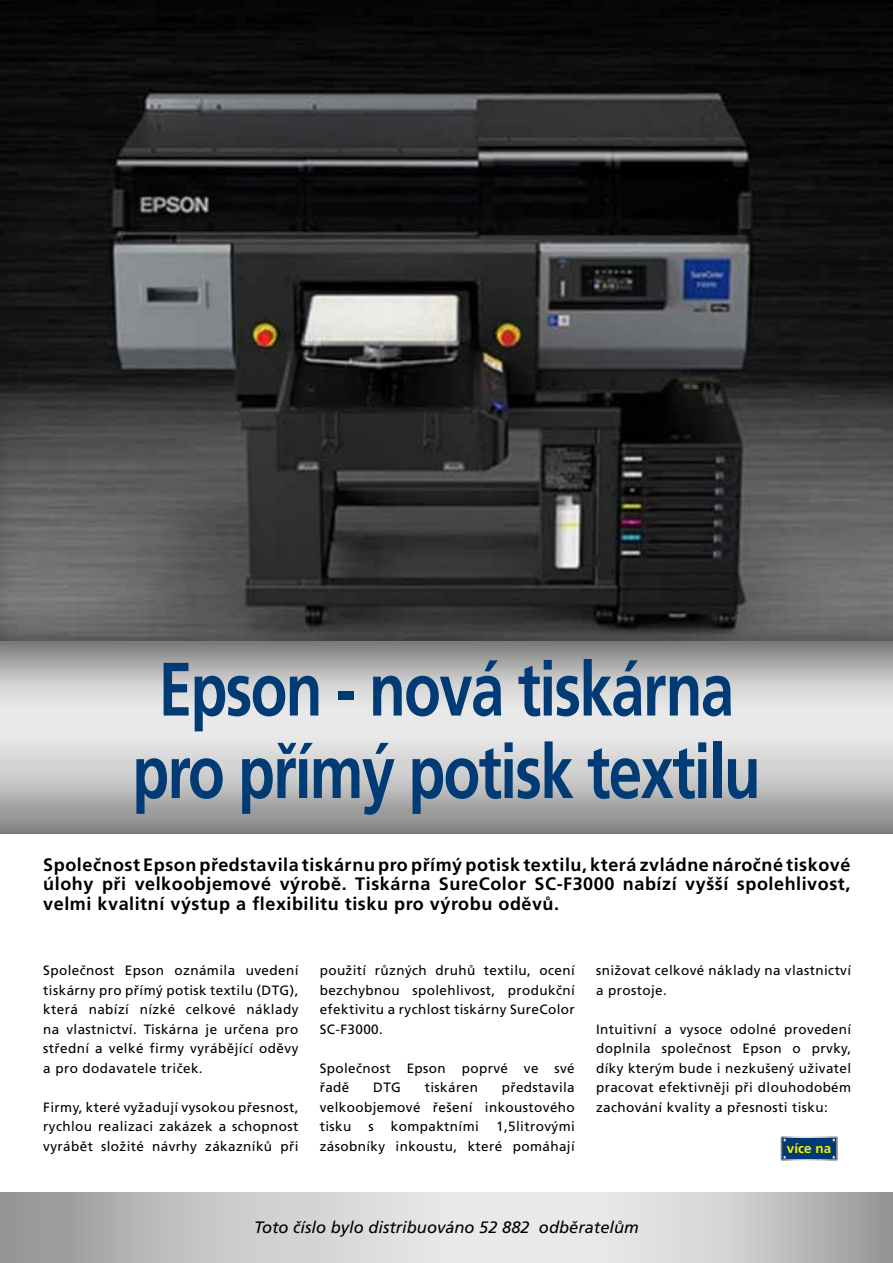
<style>
.page{position:relative;width:893px;height:1263px;background:#fff}
.page>*{position:absolute;margin:0;border:0;box-sizing:border-box;transform-origin:0 0}
.t1{font:700 75.45px/82.5px "Frutiger CE";letter-spacing:-.03em;color:#003b75;text-align:center;scale:.8 1}
.t2{font:700 18px/19.5px "Frutiger CE";letter-spacing:.03em;color:#000;text-align:justify}
.t3{font:italic 16.5px "Frutiger CE";color:#000}
.t4{font:13.5px/19.5px "Frutiger CE";letter-spacing:.03em;color:#000;text-align:justify}
.t5{font:700 13.5px "Frutiger CE";color:#ffed00}
</style>
<div class="page">
<img style="left:0;top:0;width:893px;height:641px">
<svg style="left:0;top:641px;width:893px;height:193px;background:#c1c1c1"></svg>
<svg style="left:0;top:1193px;width:893px;height:70px;background:#cacaca"></svg>
<div style="left:781px;top:1137px;width:56px;height:23px;background:#003b75"></div>
<div style="left:781px;top:1136px;width:57px;height:25px;border:2px solid #fff"></div>
<h1 class="t1" style="left:132px;top:648px;width:787px">Epson - nová tiskárna pro přímý potisk textilu</h1>
<p class="t2" style="left:43px;top:855px;width:809px">Společnost Epson představila tiskárnu pro přímý potisk textilu, která zvládne náročné tiskové úlohy při velkoobjemové výrobě. Tiskárna SureColor SC-F3000 nabízí vyšší spolehlivost, velmi kvalitní výstup a flexibilitu tisku pro výrobu oděvů.</p>
<p class="t4" style="left:43px;top:961px;width:257px">Společnost Epson oznámila uvedení tiskárny pro přímý potisk textilu (DTG), která nabízí nízké celkové náklady na vlastnictví. Tiskárna je určena pro střední a velké firmy vyrábějící oděvy a pro dodavatele triček.</p>
<p class="t4" style="left:43px;top:1097px;width:257px">Firmy, které vyžadují vysokou přesnost, rychlou realizaci zakázek a schopnost vyrábět složité návrhy zákazníků při</p>
<p class="t4" style="left:320px;top:961px;width:257px">použití různých druhů textilu, ocení bezchybnou spolehlivost, produkční efektivitu a rychlost tiskárny SureColor SC-F3000.</p>
<p class="t4" style="left:320px;top:1058px;width:257px">Společnost Epson poprvé ve své řadě</p>
<p class="t4" style="left:320px;top:1078px;width:257px;text-indent:182px">představila velkoobjemové řešení inkoustového tisku</p>
<p class="t4" style="left:373px;top:1078px;width:29px">DTG</p>
<p class="t4" style="left:425px;top:1078px;width:55px">tiskáren</p>
<p class="t4" style="left:320px;top:1117px;width:257px;text-align:right">1,5litrovými<br>zásobníky inkoustu, které pomáhají</p>
<p class="t4" style="left:368px;top:1117px;width:7px">s</p>
<p class="t4" style="left:391px;top:1117px;width:90px">kompaktními</p>
<p class="t4" style="left:596px;top:961px;width:257px">snižovat celkové náklady na vlastnictví a prostoje.</p>
<p class="t4" style="left:596px;top:1019px;width:257px">Intuitivní a vysoce odolné provedení doplnila společnost Epson o prvky, díky kterým bude i nezkušený uživatel pracovat efektivněji při dlouhodobém zachování kvality a přesnosti tisku:</p>
<p class="t5" style="left:787px;top:1140px;width:46px">více na</p>
<p class="t3" style="left:254px;top:1218px;width:386px">Toto číslo bylo distribuováno 52 882 odběratelům</p>
</div>
